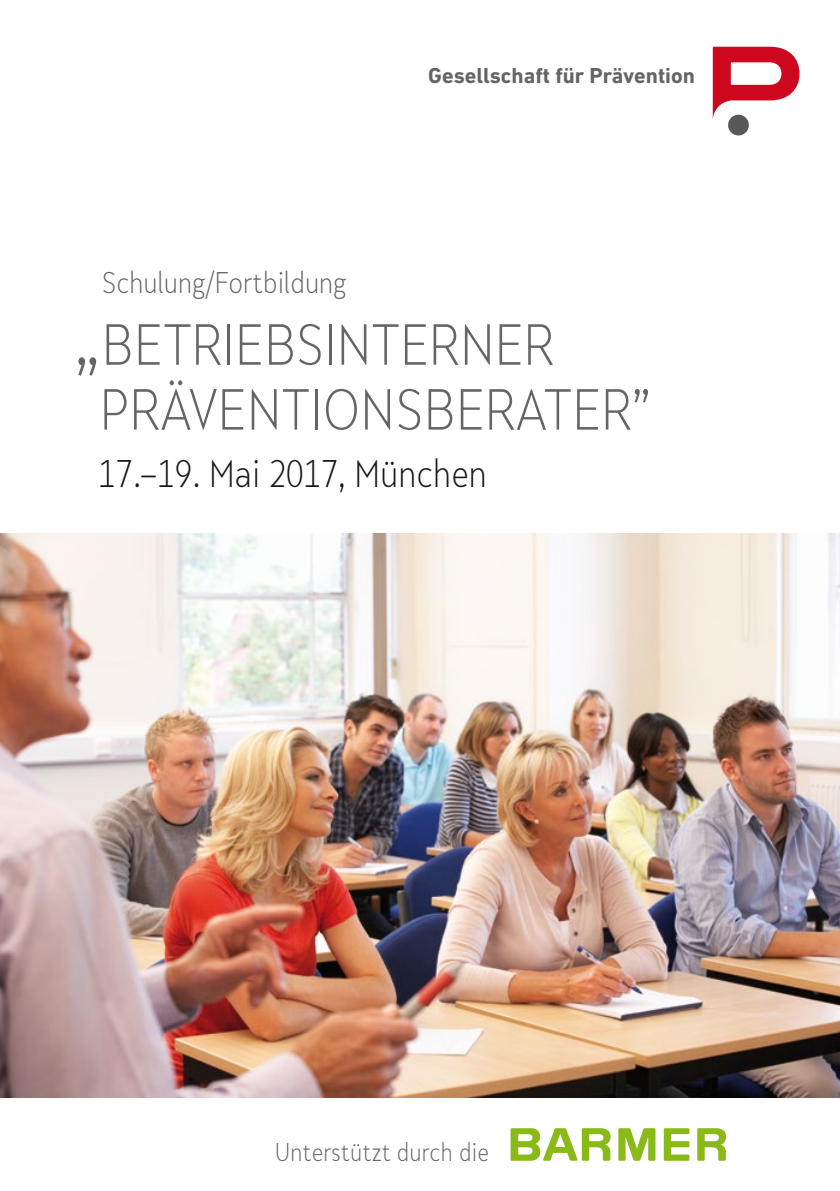
<style>
.page{position:relative;width:840px;height:1191px;background:#fff}
.page>*{position:absolute;margin:0;border:0;box-sizing:border-box;transform-origin:0 0}
.t1{font:300 54px/64.8px "Skola Sans Cn";letter-spacing:.01em;color:#646567}
.t2{font:300 36px "Skola Sans Cn";color:#1a171c}
.t3{font:300 28px "Skola Sans Cn";color:#646567}
.t4{font:300 24px "Skola Sans Cn";letter-spacing:.01em;color:#646567}
.t5{font:700 22px "DIN Next LT Pro";color:#646567}
.s1{font-size:72px}
</style>
<div class="page">
<img style="left:0;top:534px;width:839px;height:563px">
<div style="left:727px;top:115px;width:21px;height:20px;background:#58585a;border-radius:50%"></div>
<svg style="left:712px;top:47px;width:87px;height:74px"></svg>
<svg style="left:510px;top:1128px;width:215px;height:32px"></svg>
<p class="t5" style="left:428px;top:63px;width:268px">Gesellschaft für Prävention</p>
<p class="t3" style="left:102px;top:266px;width:246px">Schulung/Fortbildung</p>
<p class="t1" style="left:100px;top:312px;width:552px;text-indent:-25px"><span class="s1">„</span>BETRIEBSINTERNER<br>PRÄVENTIONSBERATER”</p>
<p class="t2" style="left:98px;top:452px;width:390px">17.–19. Mai 2017, München</p>
<p class="t4" style="left:275px;top:1137px;width:215px">Unterstützt durch die</p>
</div>
